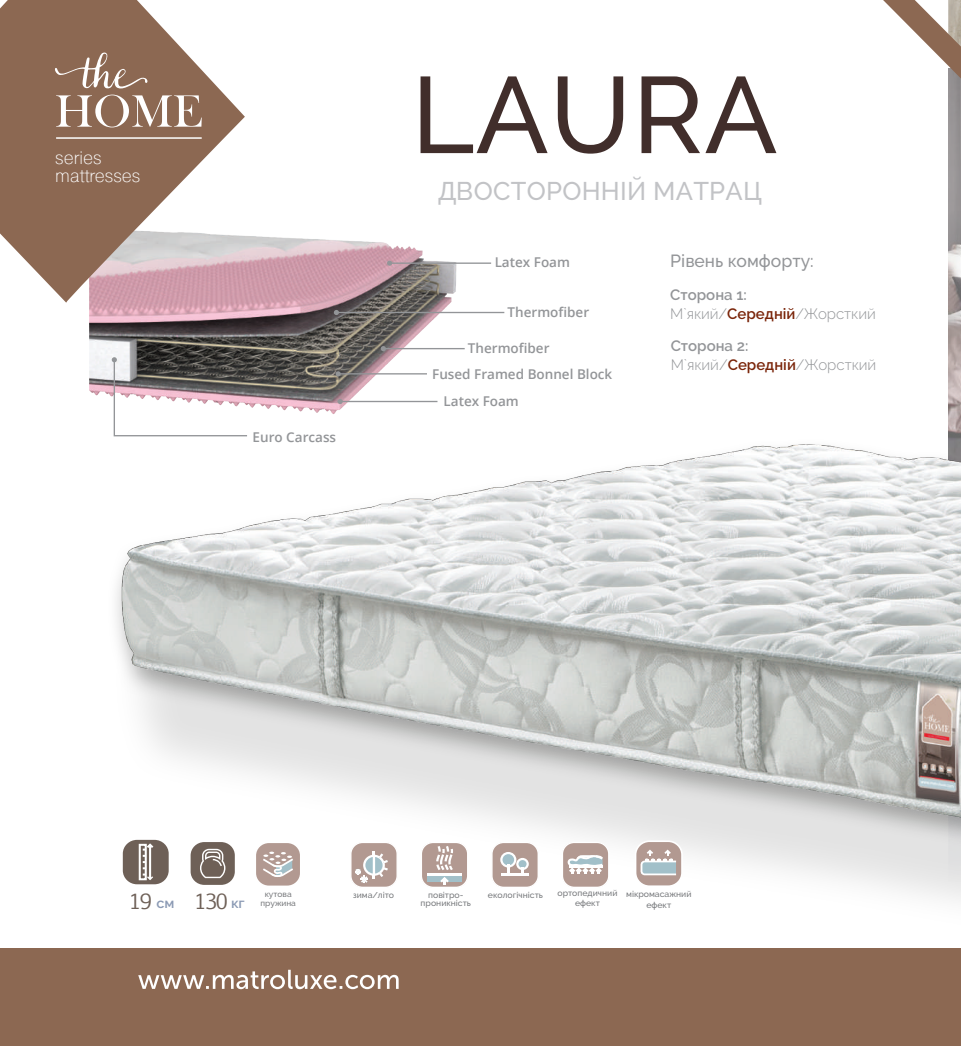
<style>
.page{position:relative;width:961px;height:1046px;background:#fff}
.page>*{position:absolute;margin:0;border:0;box-sizing:border-box;transform-origin:0 0}
.t1{font:500 108px "Raleway";letter-spacing:.01em;color:#412e2b}
.t2{font:500 25.5px "Raleway";letter-spacing:.01em;color:#c2c3c6}
.t3{font:18px/18px "Pragmatica Light C";color:#fff}
.t4{font:500 17.55px "Raleway";color:#939598}
.t5{font:300 15px/18.9px "Raleway";color:#939598}
.t6{font:600 13.5px "Open Sans";color:#939598}
.t7{font:500 8.4px/10.2px "Raleway";color:#76787b;text-align:center}
.t8{font:500 8.1px/9.8px "Raleway";color:#76787b}
.s1{font-weight:600}
.s2{font-weight:600;color:#7a250a}
.s3{font-family:"Euphemia CAS";font-weight:400;font-size:19.95px;color:#6e6057}
.s4{font-weight:600;font-size:13.95px;color:#8b9ab4}
</style>
<div class="page">
<img style="left:948px;top:79px;width:13px;height:311px">
<img style="left:89px;top:236px;width:373px;height:154px">
<div style="left:0;top:948px;width:961px;height:98px;background:#8c6852"></div>
<svg style="left:883px;top:0;width:78px;height:79px"></svg>
<svg style="left:0;top:0;width:245px;height:304px;fill:#8c6852"></svg>
<svg style="left:55px;top:52px;width:93px;height:37px;background:#9c7e6b"></svg>
<svg style="left:56px;top:95px;width:146px;height:32px"></svg>
<hr style="left:56px;top:137px;width:146px;height:2px;background:#fff">
<img style="left:89px;top:390px;width:872px;height:600px">
<svg style="left:421px;top:842px;width:47px;height:46px"></svg>
<svg style="left:491px;top:842px;width:48px;height:46px"></svg>
<hr style="left:502px;top:873px;width:27px;height:2px;background:#fff">
<svg style="left:350px;top:842px;width:48px;height:46px"></svg>
<svg style="left:562px;top:842px;width:47px;height:46px"></svg>
<svg style="left:635px;top:840px;width:48px;height:47px"></svg>
<svg style="left:254px;top:841px;width:48px;height:46px"></svg>
<div style="left:123px;top:840px;width:46px;height:44px;background:#6e6057;border-radius:14px"></div>
<div style="left:139px;top:844px;width:8px;height:36px;border:2px solid #fff"></div>
<svg style="left:143px;top:843px;width:11px;height:38px"></svg>
<div style="left:191px;top:842px;width:44px;height:43px;background:#6e6057;border-radius:14px"></div>
<svg style="left:200px;top:849px;width:25px;height:29px"></svg>
<hr style="left:391px;top:262px;width:100px;height:2px;background:#939598">
<svg style="left:387px;top:261px;width:5px;height:5px"></svg>
<hr style="left:338px;top:312px;width:166px;height:1px;background:#939598">
<svg style="left:334px;top:310px;width:5px;height:5px"></svg>
<svg style="left:112px;top:357px;width:136px;height:80px"></svg>
<hr style="left:385px;top:348px;width:80px;height:1px;background:#939598">
<svg style="left:381px;top:346px;width:5px;height:5px"></svg>
<hr style="left:338px;top:401px;width:99px;height:1px;background:#939598">
<svg style="left:338px;top:399px;width:5px;height:5px"></svg>
<hr style="left:338px;top:373px;width:89px;height:2px;background:#939598">
<svg style="left:336px;top:371px;width:5px;height:5px"></svg>
<h3 class="t3" style="left:55px;top:149px;width:87px">series mattresses</h3>
<h3 class="t6" style="left:253px;top:428px;width:85px">Euro Carcass</h3>
<h1 class="t1" style="left:411px;top:53px;width:368px">LAURA</h1>
<h2 class="t2" style="left:438px;top:176px;width:325px">ДВОСТОРОННІЙ МАТРАЦ</h2>
<h3 class="t6" style="left:495px;top:253px;width:77px">Latex Foam</h3>
<h3 class="t6" style="left:507px;top:303px;width:83px">Thermofiber</h3>
<h3 class="t6" style="left:468px;top:338px;width:83px">Thermofiber</h3>
<h3 class="t6" style="left:432px;top:365px;width:182px">Fused Framed Bonnel Block</h3>
<h3 class="t6" style="left:444px;top:392px;width:77px">Latex Foam</h3>
<h3 class="t4" style="left:670px;top:250px;width:145px">Рівень комфорту:</h3>
<h3 class="t5" style="left:670px;top:285px;width:207px"><span class="s1">Сторона 1:<br></span>М`який/<span class="s2">Середній</span>/Жорсткий</h3>
<h3 class="t5" style="left:671px;top:337px;width:207px"><span class="s1">Сторона 2:<br></span>М`який/<span class="s2">Середній</span>/Жорсткий</h3>
<p class="t8" style="left:129px;top:889px;width:168px;text-indent:136px">кутова<br><span class="s3">19</span> <span class="s4">см</span> <span class="s3">130</span> <span class="s4">кг</span> пружина</p>
<p class="t7" style="left:353px;top:890px;width:42px">зима/літо</p>
<p class="t7" style="left:557px;top:888px;width:62px">ортопедичний ефект</p>
<p class="t7" style="left:421px;top:891px;width:52px;line-height:7.9px">повітро&shy;проникність</p>
<p class="t7" style="left:488px;top:890px;width:56px">екологічність</p>
<p class="t7" style="left:626px;top:889px;width:67px">мікромасажний ефект</p>
</div>
